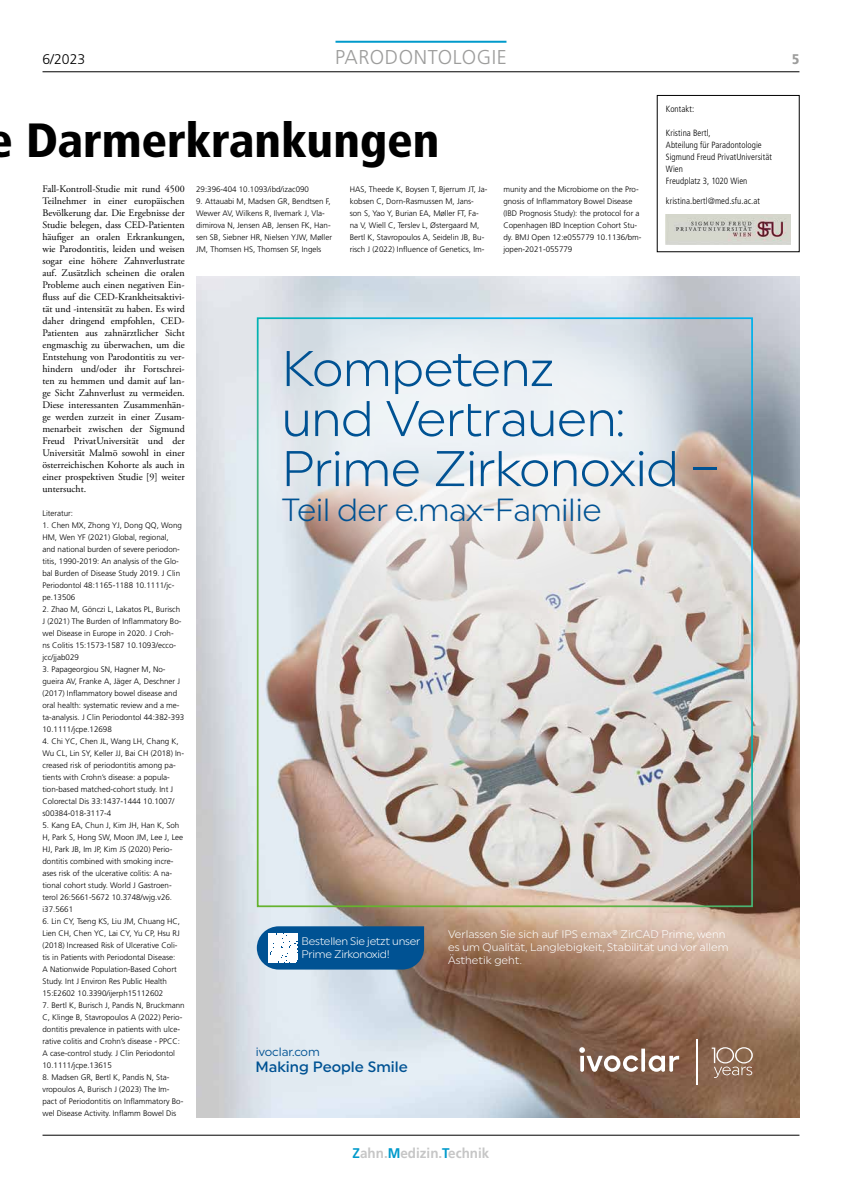
<style>
.page{position:relative;width:842px;height:1191px;background:#fff}
.page>*{position:absolute;margin:0;border:0;box-sizing:border-box;transform-origin:0 0}
.t1{font:50px/50px "Uniform Pro Ivoclar Lgt";letter-spacing:-.02em;color:#005293}
.t2{font:900 condensed 48px "Frutiger LT Std";letter-spacing:-.005em;color:#000}
.t3{font:32px "Uniform Pro Ivoclar Lgt";letter-spacing:-.02em;color:#005293}
.t4{font:300 20px "Frutiger LT Std";letter-spacing:.025em;color:#9d9d9c}
.t5{font:500 15px "Uniform Pro Ivoclar";color:#005293}
.t6{font:700 14px "Frutiger LT Std";color:#c6c6c6;scale:.96 1}
.t7{font:300 14px "Frutiger LT Std";color:#000}
.t8{font:900 condensed 14px "Frutiger LT Std";color:#9d9d9c}
.t9{font:12px "Uniform Pro Ivoclar";color:#005293}
.t10{font:11px/13px "Uniform Pro Ivoclar Lgt";color:#fff}
.t11{font:11px/13px "Uniform Pro Ivoclar Lgt";letter-spacing:-.025em;color:#fff}
.t12{font:10px/12px "Adobe Garamond Pro";color:#000;text-align:justify}
.t13{font:300 condensed 9px/12px "Frutiger LT Std";letter-spacing:.005em;color:#000}
.t14{font:300 8px/12px "Frutiger LT Std";color:#000}
.s1{color:#009acb}
</style>
<div class="page">
<hr style="left:335px;top:41px;width:171px;height:2px;background:#009acb">
<hr style="left:43px;top:1135px;width:756px;height:1px;background:#000">
<hr style="left:43px;top:71px;width:756px;height:1px;background:#000">
<img style="left:666px;top:214px;width:125px;height:31px">
<img style="left:196px;top:277px;width:603px;height:840px">
<svg style="left:246px;top:307px;width:436px;height:282px;background:#dee5ea"></svg>
<svg style="left:309px;top:297px;width:436px;height:405px;background:#e0dedd"></svg>
<div style="left:257px;top:317px;width:496px;height:590px;border:2px solid #fff"></div>
<svg style="left:257px;top:926px;width:167px;height:43px;background:#276ba1"></svg>
<svg style="left:712px;top:1047px;width:41px;height:31px"></svg>
<svg style="left:579px;top:1047px;width:100px;height:24px"></svg>
<hr style="left:696px;top:1039px;width:1px;height:46px;background:#fff">
<h3 class="t7" style="left:43px;top:51px;width:44px">6/2023</h3>
<h3 class="t4" style="left:335px;top:46px;width:173px">PARODONTOLOGIE</h3>
<p class="t13" style="left:666px;top:103px;width:30px">Kontakt:</p>
<p class="t13" style="left:666px;top:127px;width:108px">Kristina Bertl,<br>Abteilung für Paradontologie<br>Sigmund Freud PrivatUniversität<br>Wien<br>Freudplatz 3, 1020 Wien</p>
<p class="t13" style="left:666px;top:195px;width:96px">kristina.bertl@med.sfu.ac.at</p>
<h2 class="t2" style="left:-12px;top:111px;width:453px">e Darmerkrankungen</h2>
<p class="t12" style="left:42px;top:183px;width:144px">Fall-Kontroll-Studie mit rund 4500<br>Teilnehmer in einer europäischen Bevölkerung dar. Die Ergebnisse der Studie belegen, dass CED-Patienten häufiger an oralen Erkrankungen, wie Parodontitis, leiden und weisen sogar eine höhere Zahnverlustrate auf. Zusätzlich scheinen die oralen Probleme auch einen negativen Ein&shy;fluss auf die CED-Krankheitsaktivi&shy;tät und -intensität zu haben. Es wird daher dringend empfohlen, CED-Patienten aus zahnärztlicher Sicht engmaschig zu überwachen, um die Entstehung von Parodontitis zu ver&shy;hindern und/oder ihr Fortschrei&shy;ten zu hemmen und damit auf lan&shy;ge Sicht Zahnverlust zu vermeiden.<br>Diese interessanten Zusammenhän&shy;ge werden zurzeit in einer Zusam&shy;menarbeit zwischen der Sigmund Freud PrivatUniversität und der Universität Malmö sowohl in einer österreichischen Kohorte als auch in einer prospektiven Studie [9] weiter untersucht.</p>
<p class="t14" style="left:42px;top:507px;width:32px">Literatur:</p>
<p class="t14" style="left:42px;top:519px;width:141px">1. Chen MX, Zhong YJ, Dong QQ, Wong HM, Wen YF (2021) Global, regional, and national burden of severe periodon&shy;titis, 1990-2019: An analysis of the Glo&shy;bal Burden of Disease Study 2019. J Clin Periodontol 48:1165-1188 10.1111/jc&shy;pe.13506</p>
<p class="t14" style="left:42px;top:603px;width:141px">2. Zhao M, Gönczi L, Lakatos PL, Burisch J (2021) The Burden of Inflammatory Bo&shy;wel Disease in Europe in 2020. J Croh&shy;ns Colitis 15:1573-1587 10.1093/ecco&shy;jcc/jjab029</p>
<p class="t14" style="left:42px;top:663px;width:143px">3. Papageorgiou SN, Hagner M, No&shy;gueira AV, Franke A, Jäger A, Deschner J (2017) Inflammatory bowel disease and oral health: systematic review and a me&shy;ta-analysis. J Clin Periodontol 44:382-393<br>10.1111/jcpe.12698</p>
<p class="t14" style="left:42px;top:735px;width:143px">4. Chi YC, Chen JL, Wang LH, Chang K, Wu CL, Lin SY, Keller JJ, Bai CH (2018) In&shy;creased risk of periodontitis among pa&shy;tients with Crohn’s disease: a popula&shy;tion-based matched-cohort study. Int J Colorectal Dis 33:1437-1444 10.1007/ s00384-018-3117-4</p>
<p class="t14" style="left:42px;top:819px;width:142px">5. Kang EA, Chun J, Kim JH, Han K, Soh H, Park S, Hong SW, Moon JM, Lee J, Lee HJ, Park JB, Im JP, Kim JS (2020) Perio&shy;dontitis combined with smoking incre&shy;ases risk of the ulcerative colitis: A na&shy;tional cohort study. World J Gastroen&shy;terol 26:5661-5672 10.3748/wjg.v26. i37.5661</p>
<p class="t14" style="left:42px;top:915px;width:139px">6. Lin CY, Tseng KS, Liu JM, Chuang HC, Lien CH, Chen YC, Lai CY, Yu CP, Hsu RJ (2018) Increased Risk of Ulcerative Coli&shy;tis in Patients with Periodontal Disease:<br>A Nationwide Population-Based Cohort Study. Int J Environ Res Public Health 15:E2602 10.3390/ijerph15112602</p>
<p class="t14" style="left:42px;top:999px;width:144px">7. Bertl K, Burisch J, Pandis N, Bruckmann C, Klinge B, Stavropoulos A (2022) Perio&shy;dontitis prevalence in patients with ulce&shy;rative colitis and Crohn’s disease - PPCC:<br>A case-control study. J Clin Periodontol 10.1111/jcpe.13615</p>
<p class="t14" style="left:42px;top:1071px;width:142px">8. Madsen GR, Bertl K, Pandis N, Sta&shy;vropoulos A, Burisch J (2023) The Im&shy;pact of Periodontitis on Inflammatory Bo&shy;wel Disease Activity. Inflamm Bowel Dis</p>
<p class="t14" style="left:196px;top:183px;width:114px">29:396-404 10.1093/ibd/izac090</p>
<p class="t14" style="left:196px;top:195px;width:137px">9. Attauabi M, Madsen GR, Bendtsen F, Wewer AV, Wilkens R, Ilvemark J, Vla&shy;dimirova N, Jensen AB, Jensen FK, Han&shy;sen SB, Siebner HR, Nielsen YJW, Møller JM, Thomsen HS, Thomsen SF, Ingels</p>
<p class="t14" style="left:350px;top:183px;width:139px">HAS, Theede K, Boysen T, Bjerrum JT, Ja&shy;kobsen C, Dorn-Rasmussen M, Jans&shy;son S, Yao Y, Burian EA, Møller FT, Fa&shy;na V, Wiell C, Terslev L, Østergaard M, Bertl K, Stavropoulos A, Seidelin JB, Bu&shy;risch J (2022) Influence of Genetics, Im-</p>
<p class="t14" style="left:503px;top:183px;width:139px">munity and the Microbiome on the Pro&shy;gnosis of Inflammatory Bowel Disease (IBD Prognosis Study): the protocol for a Copenhagen IBD Inception Cohort Stu&shy;dy. BMJ Open 12:e055779 10.1136/bm&shy;jopen-2021-055779</p>
<h1 class="t1" style="left:281px;top:343px;width:440px">Kompetenz<br>und Vertrauen:<br>Prime Zirkonoxid –</h1>
<h3 class="t3" style="left:281px;top:491px;width:322px">Teil der e.max-Familie</h3>
<h3 class="t11" style="left:301px;top:934px;width:120px">Bestellen Sie jetzt unser<br>Prime Zirkonoxid!</h3>
<h3 class="t10" style="left:448px;top:927px;width:282px">Verlassen Sie sich auf IPS e.max® ZirCAD Prime, wenn es um Qualität, Langlebigkeit, Stabilität und vor allem<br>Ästhetik geht.</h3>
<h3 class="t9" style="left:256px;top:1044px;width:65px">ivoclar.com</h3>
<h3 class="t5" style="left:255px;top:1057px;width:154px">Making People Smile</h3>
<h3 class="t6" style="left:353px;top:1144px;width:144px"><span class="s1">Z</span>ahn.<span class="s1">M</span>edizin.<span class="s1">T</span>echnik</h3>
<h3 class="t8" style="left:792px;top:51px;width:9px">5</h3>
</div>
